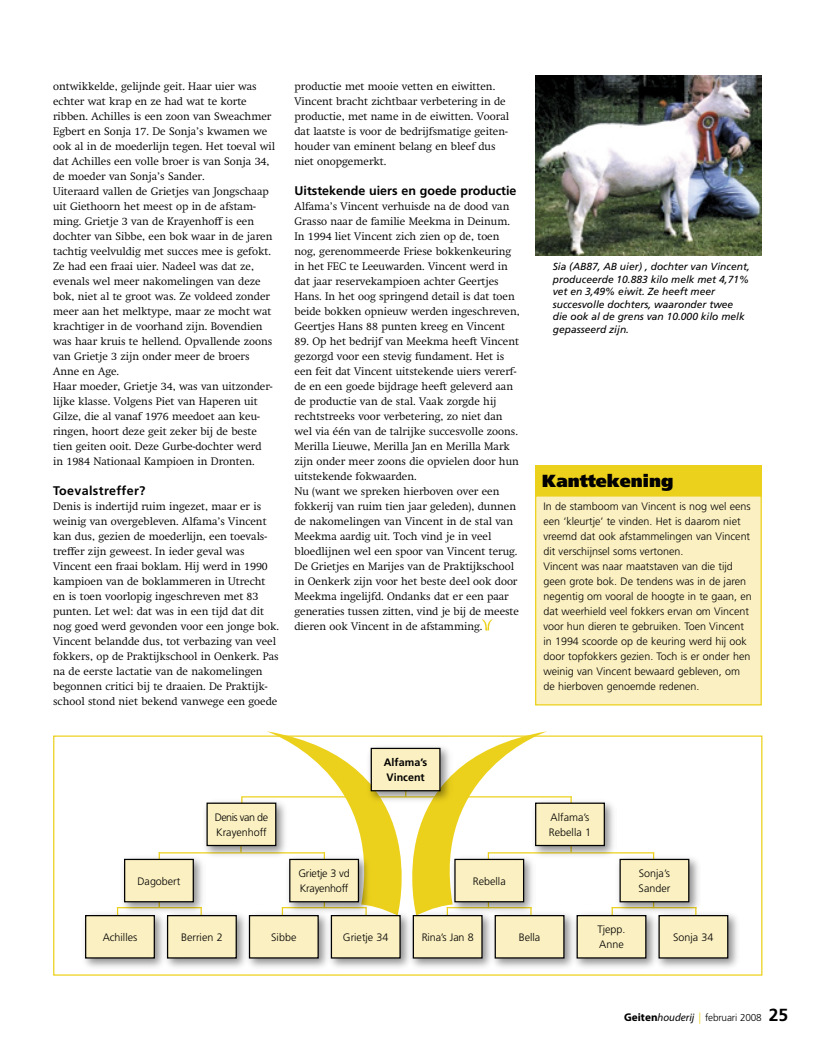
<style>
.page{position:relative;width:815px;height:1046px;background:#fff}
.page>*{position:absolute;margin:0;border:0;box-sizing:border-box;transform-origin:0 0}
.t1{font:900 17.5px "Frutiger LT Std";color:#000}
.t2{font:700 12.5px "Frutiger LT Std";color:#000}
.t3{font:700 12.5px "Frutiger LT Std";letter-spacing:.03em;color:#000}
.t4{font:300 10.75px/15px "Swift";color:#000}
.t5{font:300 10.75px/15px "Frutiger LT Std";color:#000}
.t6{font:300 10.75px/15px "Frutiger LT Std";letter-spacing:-.02em;color:#000}
.t7{font:700 10.75px/15px "Frutiger LT Std";color:#000}
.t8{font:italic 10.25px/12.5px "Frutiger LT Std";color:#000}
.t9{font:300 10px "Frutiger LT Std";letter-spacing:-.015em;color:#000}
.s1{font-family:"Myriad Pro";font-weight:700;font-size:11.25px}
.s2{font-family:"Myriad Pro";font-weight:400;font-style:italic;font-size:11px}
.s3{font-family:"Myriad Pro";font-weight:400;font-style:italic;font-size:11.25px;color:#ecd11c}
.s4{font-weight:700;font-size:17.5px}
</style>
<div class="page">
<svg style="left:481px;top:619px;width:12px;height:11px"></svg>
<img style="left:535px;top:75px;width:227px;height:180px">
<hr style="left:612px;top:906px;width:84px;height:2px;background:#ecd11c">
<hr style="left:117px;top:906px;width:85px;height:2px;background:#ecd11c">
<svg style="left:267px;top:731px;width:280px;height:177px"></svg>
<div style="left:366px;top:741px;width:86px;height:63px;background:#000;opacity:.45"></div>
<div style="left:371px;top:748px;width:69px;height:42px;background:#fbf0c1"></div>
<div style="left:371px;top:747px;width:70px;height:44px;border:1px solid #000"></div>
<div style="left:202px;top:796px;width:87px;height:63px;background:#000;opacity:.45"></div>
<div style="left:207px;top:803px;width:69px;height:42px;background:#fbf0c1"></div>
<div style="left:206px;top:802px;width:70px;height:44px;border:1px solid #000"></div>
<div style="left:530px;top:796px;width:87px;height:63px;background:#000;opacity:.45"></div>
<div style="left:536px;top:803px;width:68px;height:42px;background:#fbf0c1"></div>
<div style="left:535px;top:802px;width:70px;height:44px;border:1px solid #000"></div>
<div style="left:615px;top:852px;width:86px;height:63px;background:#000;opacity:.45"></div>
<div style="left:620px;top:859px;width:69px;height:42px;background:#fbf0c1"></div>
<div style="left:619px;top:858px;width:70px;height:44px;border:1px solid #000"></div>
<div style="left:450px;top:852px;width:86px;height:63px;background:#000;opacity:.45"></div>
<div style="left:455px;top:859px;width:69px;height:42px;background:#fbf0c1"></div>
<div style="left:454px;top:858px;width:70px;height:44px;border:1px solid #000"></div>
<div style="left:284px;top:852px;width:88px;height:63px;background:#000;opacity:.45"></div>
<div style="left:290px;top:859px;width:68px;height:42px;background:#fbf0c1"></div>
<div style="left:289px;top:858px;width:70px;height:44px;border:1px solid #000"></div>
<div style="left:119px;top:852px;width:87px;height:63px;background:#000;opacity:.45"></div>
<div style="left:125px;top:859px;width:68px;height:42px;background:#fbf0c1"></div>
<div style="left:124px;top:858px;width:70px;height:44px;border:1px solid #000"></div>
<div style="left:80px;top:908px;width:87px;height:63px;background:#000;opacity:.45"></div>
<div style="left:86px;top:915px;width:68px;height:42px;background:#fbf0c1"></div>
<div style="left:85px;top:914px;width:70px;height:44px;border:1px solid #000"></div>
<div style="left:162px;top:908px;width:87px;height:63px;background:#000;opacity:.45"></div>
<div style="left:168px;top:915px;width:68px;height:42px;background:#fbf0c1"></div>
<div style="left:167px;top:914px;width:70px;height:44px;border:1px solid #000"></div>
<div style="left:244px;top:908px;width:86px;height:63px;background:#000;opacity:.45"></div>
<div style="left:250px;top:915px;width:68px;height:42px;background:#fbf0c1"></div>
<div style="left:249px;top:914px;width:70px;height:44px;border:1px solid #000"></div>
<div style="left:326px;top:908px;width:86px;height:63px;background:#000;opacity:.45"></div>
<div style="left:331px;top:915px;width:69px;height:42px;background:#fbf0c1"></div>
<div style="left:331px;top:914px;width:70px;height:44px;border:1px solid #000"></div>
<div style="left:408px;top:908px;width:88px;height:63px;background:#000;opacity:.45"></div>
<div style="left:413px;top:915px;width:69px;height:42px;background:#fbf0c1"></div>
<div style="left:413px;top:914px;width:70px;height:44px;border:1px solid #000"></div>
<div style="left:490px;top:908px;width:86px;height:63px;background:#000;opacity:.45"></div>
<div style="left:495px;top:915px;width:69px;height:42px;background:#fbf0c1"></div>
<div style="left:495px;top:914px;width:70px;height:44px;border:1px solid #000"></div>
<div style="left:572px;top:908px;width:86px;height:63px;background:#000;opacity:.45"></div>
<div style="left:577px;top:915px;width:69px;height:42px;background:#fbf0c1"></div>
<div style="left:577px;top:914px;width:69px;height:44px;border:1px solid #000"></div>
<div style="left:654px;top:908px;width:86px;height:63px;background:#000;opacity:.45"></div>
<div style="left:659px;top:915px;width:69px;height:42px;background:#fbf0c1"></div>
<div style="left:658px;top:914px;width:70px;height:44px;border:1px solid #000"></div>
<div style="left:536px;top:496px;width:225px;height:208px;background:#fbf0c1"></div>
<div style="left:535px;top:495px;width:227px;height:210px;border:1px solid #ecd11c"></div>
<div style="left:535px;top:465px;width:227px;height:30px;background:#ecd11c"></div>
<p class="t4" style="left:53px;top:79px;width:223px">ontwikkelde, gelijnde geit. Haar uier was echter wat krap en ze had wat te korte ribben. Achilles is een zoon van Sweachmer Egbert en Sonja 17. De Sonja’s kwamen we ook al in de moederlijn tegen. Het toeval wil dat Achilles een volle broer is van Sonja 34, de moeder van Sonja’s Sander.<br>Uiteraard vallen de Grietjes van Jongschaap uit Giethoorn het meest op in de afstam&shy;ming. Grietje 3 van de Krayenhoff is een dochter van Sibbe, een bok waar in de jaren tachtig veelvuldig met succes mee is gefokt.<br>Ze had een fraai uier. Nadeel was dat ze, evenals wel meer nakomelingen van deze bok, niet al te groot was. Ze voldeed zonder meer aan het melktype, maar ze mocht wat krachtiger in de voorhand zijn. Bovendien was haar kruis te hellend. Opvallende zoons van Grietje 3 zijn onder meer de broers Anne en Age.<br>Haar moeder, Grietje 34, was van uitzonder&shy;lijke klasse. Volgens Piet van Haperen uit Gilze, die al vanaf 1976 meedoet aan keu&shy;ringen, hoort deze geit zeker bij de beste tien geiten ooit. Deze Gurbe-dochter werd<br>in 1984 Nationaal Kampioen in Dronten.</p>
<p class="t3" style="left:53px;top:483px;width:94px">Toevalstreffer?</p>
<p class="t4" style="left:53px;top:499px;width:227px">Denis is indertijd ruim ingezet, maar er is weinig van overgebleven. Alfama’s Vincent kan dus, gezien de moederlijn, een toevals&shy;treffer zijn geweest. In ieder geval was Vincent een fraai boklam. Hij werd in 1990 kampioen van de boklammeren in Utrecht en is toen voorlopig ingeschreven met 83 punten. Let wel: dat was in een tijd dat dit nog goed werd gevonden voor een jonge bok.<br>Vincent belandde dus, tot verbazing van veel fokkers, op de Praktijkschool in Oenkerk. Pas na de eerste lactatie van de nakomelingen begonnen critici bij te draaien. De Praktijk&shy;school stond niet bekend vanwege een goede</p>
<p class="t4" style="left:295px;top:79px;width:216px">productie met mooie vetten en eiwitten.<br>Vincent bracht zichtbaar verbetering in de productie, met name in de eiwitten. Vooral dat laatste is voor de bedrijfsmatige geiten&shy;houder van eminent belang en bleef dus niet onopgemerkt.</p>
<p class="t2" style="left:295px;top:183px;width:224px">Uitstekende uiers en goede productie</p>
<p class="t4" style="left:295px;top:199px;width:227px">Alfama’s Vincent verhuisde na de dood van Grasso naar de familie Meekma in Deinum.<br>In 1994 liet Vincent zich zien op de, toen nog, gerenommeerde Friese bokkenkeuring in het FEC te Leeuwarden. Vincent werd in dat jaar reservekampioen achter Geertjes Hans. In het oog springend detail is dat toen beide bokken opnieuw werden ingeschreven, Geertjes Hans 88 punten kreeg en Vincent</p>
<p class="t4" style="left:295px;top:334px;width:226px">89. Op het bedrijf van Meekma heeft Vincent gezorgd voor een stevig fundament. Het is een feit dat Vincent uitstekende uiers vererf&shy;de en een goede bijdrage heeft geleverd aan de productie van de stal. Vaak zorgde hij rechtstreeks voor verbetering, zo niet dan wel via één van de talrijke succesvolle zoons.<br>Merilla Lieuwe, Merilla Jan en Merilla Mark zijn onder meer zoons die opvielen door hun uitstekende fokwaarden.<br>Nu (want we spreken hierboven over een fokkerij van ruim tien jaar geleden), dunnen de nakomelingen van Vincent in de stal van Meekma aardig uit. Toch vind je in veel bloedlijnen wel een spoor van Vincent terug.<br>De Grietjes en Marijes van de Praktijkschool in Oenkerk zijn voor het beste deel ook door Meekma ingelijfd. Ondanks dat er een paar generaties tussen zitten, vind je bij de meeste dieren ook Vincent in de afstamming.</p>
<p class="t7" style="left:384px;top:754px;width:45px">Alfama’s<br>Vincent</p>
<p class="t8" style="left:553px;top:260px;width:199px">Sia (AB87, AB uier) , dochter van Vincent, produceerde 10.883 kilo melk met 4,71% vet en 3,49% eiwit. Ze heeft meer succesvolle dochters, waaronder twee die ook al de grens van 10.000 kilo melk gepasseerd zijn.</p>
<h1 class="t1" style="left:542px;top:470px;width:133px">Kanttekening</h1>
<p class="t5" style="left:543px;top:499px;width:210px">In de stamboom van Vincent is nog wel eens een ‘kleurtje’ te vinden. Het is daarom niet vreemd dat ook afstammelingen van Vincent dit verschijnsel soms vertonen.<br>Vincent was naar maatstaven van die tijd geen grote bok. De tendens was in de jaren negentig om vooral de hoogte in te gaan, en dat weerhield veel fokkers ervan om Vincent voor hun dieren te gebruiken. Toen Vincent in 1994 scoorde op de keuring werd hij ook door topfokkers gezien. Toch is er onder hen weinig van Vincent bewaard gebleven, om de hierboven genoemde redenen.</p>
<p class="t5" style="left:137px;top:873px;width:45px">Dagobert</p>
<p class="t5" style="left:215px;top:809px;width:55px">Denis van de<br>Krayenhoff</p>
<p class="t5" style="left:549px;top:809px;width:44px">Alfama’s<br>Rebella 1</p>
<p class="t6" style="left:298px;top:865px;width:53px">Grietje 3 vd<br>Krayenhoff</p>
<p class="t5" style="left:473px;top:873px;width:34px">Rebella</p>
<p class="t5" style="left:639px;top:865px;width:33px">Sonja’s<br>Sander</p>
<p class="t5" style="left:103px;top:929px;width:36px">Achilles</p>
<p class="t5" style="left:181px;top:929px;width:43px">Berrien 2</p>
<p class="t5" style="left:271px;top:929px;width:27px">Sibbe</p>
<p class="t5" style="left:343px;top:929px;width:47px">Grietje 34</p>
<p class="t5" style="left:422px;top:929px;width:53px">Rina’s Jan 8</p>
<p class="t5" style="left:519px;top:929px;width:23px">Bella</p>
<p class="t5" style="left:597px;top:922px;width:30px">Tjepp.<br>Anne</p>
<p class="t5" style="left:673px;top:929px;width:42px">Sonja 34</p>
<p class="t9" style="left:624px;top:1011px;width:166px"><span class="s1">Geiten</span><span class="s2">houderij</span> <span class="s3">|</span> februari 2008 <span class="s4">25</span></p>
</div>
